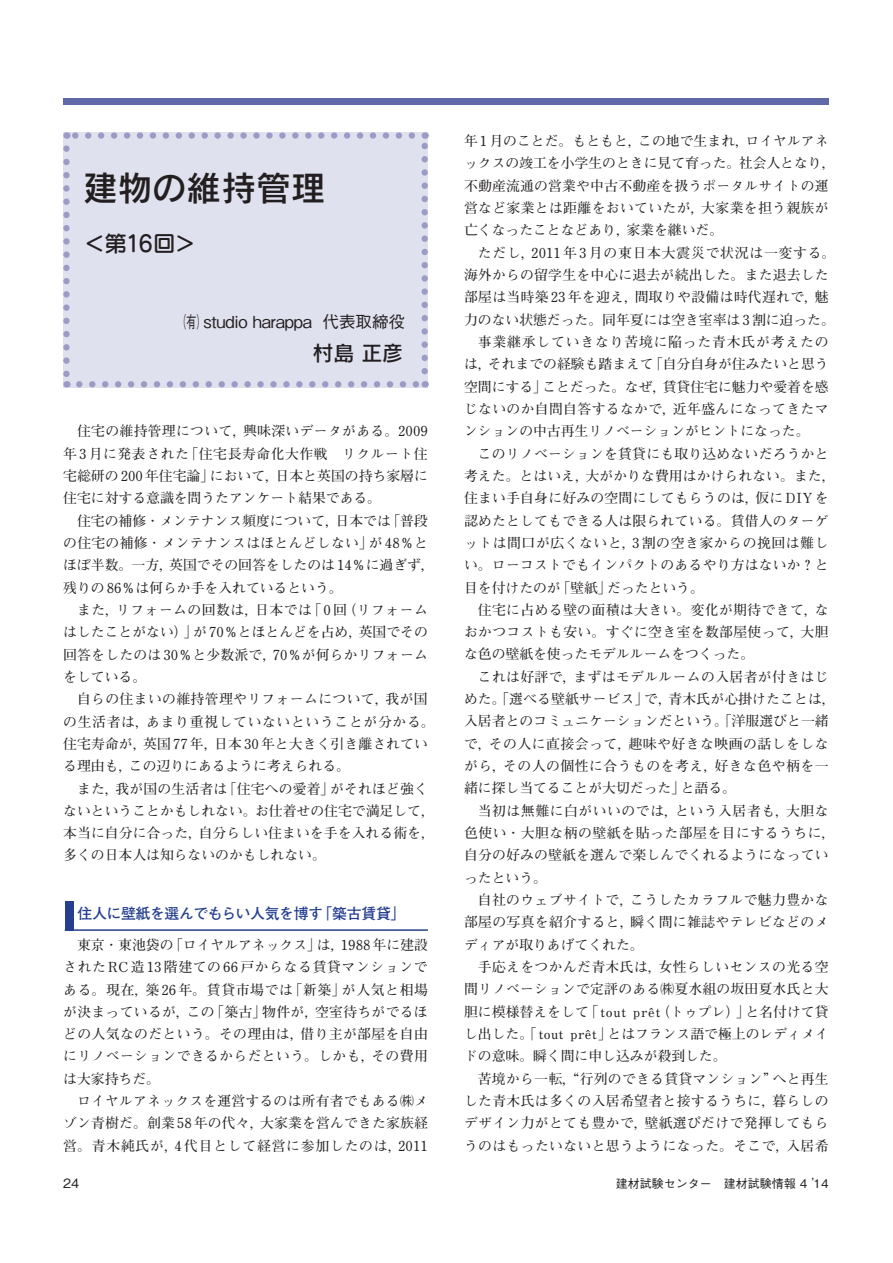
<style>
.page{position:relative;width:893px;height:1263px;background:#fff}
.page>*{position:absolute;margin:0;border:0;box-sizing:border-box;transform-origin:0 0}
.t1{font:34.5px "Rodin Pro DB";letter-spacing:.005em;color:#231f20}
.t2{font:22.5px "Seurat Pro DB";color:#231f20}
.t3{font:21px "Rodin Pro DB";color:#231f20}
.t4{font:500 16.5px "Gothic BBB Pro";letter-spacing:-.01em;color:#231f20;scale:.5 1}
.t5{font:700 14.85px "Futo Go B101 Pro";letter-spacing:-.03em;color:#253f8e}
.t6{font:700 13.8px/22.4px "Futo Min A101 Pro";letter-spacing:.015em;color:#231f20;text-align:justify}
.t7{font:700 13.8px "Futo Min A101 Pro";letter-spacing:.04em;color:#231f20}
.t8{font:700 13.8px "Futo Min A101 Pro";letter-spacing:.055em;color:#231f20}
.t9{font:700 13.8px "Futo Min A101 Pro";letter-spacing:.06em;color:#231f20}
.t10{font:500 12.75px "Gothic BBB Pro";color:#231f20}
.t11{font:500 12px "Gothic BBB Pro";color:#231f20}
</style>
<div class="page">
<div style="left:63px;top:98px;width:766px;height:7px;background:#6168a7"></div>
<hr style="left:65px;top:929px;width:363px;height:2px;background:#253f8e">
<div style="left:65px;top:901px;width:8px;height:30px;background:#253f8e"></div>
<div style="left:63px;top:132px;width:365px;height:255px;background:#e0e1ee"></div>
<svg style="left:79px;top:381px;width:339px;height:6px"></svg>
<svg style="left:73px;top:132px;width:339px;height:7px"></svg>
<svg style="left:63px;top:149px;width:7px;height:238px"></svg>
<svg style="left:421px;top:132px;width:7px;height:239px"></svg>
<h1 class="t1" style="left:83px;top:165px;width:244px">建物の維持管理</h1>
<h2 class="t2" style="left:84px;top:228px;width:114px">＜第16回＞</h2>
<p class="t4" style="left:178px;top:308px;width:455px">（有）studio harappa 代表取締役</p>
<h3 class="t3" style="left:313px;top:339px;width:92px">村島 正彦</h3>
<p class="t6" style="left:63px;top:418px;width:366px;text-indent:14px">住宅の維持管理について，興味深いデータがある。2009年3月に発表された「住宅長寿命化大作戦　リクルート住宅総研の200年住宅論」において，日本と英国の持ち家層に住宅に対する意識を問うたアンケート結果である。</p>
<p class="t6" style="left:63px;top:508px;width:373px;text-align:left;text-indent:14px">住宅の補修・メンテナンス頻度について，日本では「普段の住宅の補修・メンテナンスはほとんどしない」が48％とほぼ半数。一方，英国でその回答をしたのは14％に過ぎず，残りの86％は何らか手を入れているという。</p>
<p class="t6" style="left:63px;top:597px;width:366px;text-indent:14px">また，リフォームの回数は，日本では「0回（リフォームはしたことがない）」が70％とほとんどを占め，英国でその回答をしたのは30％と少数派で，70％が何らかリフォームをしている。</p>
<p class="t6" style="left:63px;top:686px;width:373px;text-align:left;text-indent:14px">自らの住まいの維持管理やリフォームについて，我が国の生活者は，あまり重視していないということが分かる。住宅寿命が，英国77年，日本30年と大きく引き離されている理由も，この辺りにあるように考えられる。</p>
<p class="t6" style="left:63px;top:775px;width:373px;text-align:left;text-indent:14px">また，我が国の生活者は「住宅への愛着」がそれほど強くないということかもしれない。お仕着せの住宅で満足して，本当に自分に合った，自分らしい住まいを手を入れる術を，多くの日本人は知らないのかもしれない。</p>
<p class="t5" style="left:77px;top:901px;width:330px">住人に壁紙を選んでもらい人気を博す「築古賃貸」</p>
<p class="t6" style="left:63px;top:932px;width:366px;text-indent:14px">東京・東池袋の「ロイヤルアネックス」は，1988年に建設されたRC造13階建ての66戸からなる賃貸マンションである。現在，築26年。賃貸市場では「新築」が人気と相場が決まっているが，この「築古」物件が，空室待ちがでるほどの人気なのだという。その理由は，借り主が部屋を自由にリノベーションできるからだという。しかも，その費用は大家持ちだ。</p>
<p class="t6" style="left:63px;top:1088px;width:366px;text-indent:14px">ロイヤルアネックスを運営するのは所有者でもある㈱メゾン青樹だ。創業58年の代々，大家業を営んできた家族経営。青木純氏が，4代目として経営に参加したのは，2011</p>
<p class="t6" style="left:464px;top:128px;width:373px;text-align:left">年1月のことだ。もともと，この地で生まれ，ロイヤルアネックスの竣工を小学生のときに見て育った。社会人となり，不動産流通の営業や中古不動産を扱うポータルサイトの運営など家業とは距離をおいていたが，大家業を担う親族が亡くなったことなどあり，家業を継いだ。</p>
<p class="t8" style="left:478px;top:242px;width:359px">ただし，2011年3月の東日本大震災で状況は一変する。</p>
<p class="t6" style="left:464px;top:262px;width:366px">海外からの留学生を中心に退去が続出した。また退去した</p>
<p class="t6" style="left:464px;top:284px;width:366px">部屋は当時築23年を迎え，間取りや設備は時代遅れで，魅</p>
<p class="t6" style="left:464px;top:307px;width:372px">力のない状態だった。同年夏には空き室率は3割に迫った。</p>
<p class="t9" style="left:478px;top:331px;width:352px">事業継承していきなり苦境に陥った青木氏が考えたの</p>
<p class="t6" style="left:464px;top:351px;width:366px">は，それまでの経験も踏まえて「自分自身が住みたいと思う</p>
<p class="t6" style="left:464px;top:374px;width:366px">空間にする」ことだった。なぜ，賃貸住宅に魅力や愛着を感</p>
<p class="t6" style="left:464px;top:396px;width:366px">じないのか自問自答するなかで，近年盛んになってきたマ</p>
<p class="t6" style="left:464px;top:418px;width:347px">ンションの中古再生リノベーションがヒントになった。</p>
<p class="t6" style="left:478px;top:441px;width:352px">このリノベーションを賃貸にも取り込めないだろうかと</p>
<p class="t6" style="left:464px;top:463px;width:373px">考えた。とはいえ，大がかりな費用はかけられない。また，</p>
<p class="t6" style="left:464px;top:485px;width:366px">住まい手自身に好みの空間にしてもらうのは，仮にDIYを</p>
<p class="t6" style="left:464px;top:507px;width:366px">認めたとしてもできる人は限られている。賃借人のターゲ</p>
<p class="t7" style="left:464px;top:532px;width:366px">ットは間口が広くないと，3割の空き家からの挽回は難し</p>
<p class="t6" style="left:464px;top:552px;width:366px">い。ローコストでもインパクトのあるやり方はないか？と</p>
<p class="t6" style="left:464px;top:574px;width:241px">目を付けたのが「壁紙」だったという。</p>
<p class="t6" style="left:478px;top:597px;width:352px">住宅に占める壁の面積は大きい。変化が期待できて，な</p>
<p class="t6" style="left:464px;top:619px;width:366px">おかつコストも安い。すぐに空き室を数部屋使って，大胆</p>
<p class="t6" style="left:464px;top:641px;width:292px">な色の壁紙を使ったモデルルームをつくった。</p>
<p class="t6" style="left:478px;top:664px;width:352px">これは好評で，まずはモデルルームの入居者が付きはじ</p>
<p class="t6" style="left:464px;top:686px;width:373px">めた。「選べる壁紙サービス」で，青木氏が心掛けたことは，</p>
<p class="t6" style="left:464px;top:708px;width:366px">入居者とのコミュニケーションだという。「洋服選びと一緒</p>
<p class="t7" style="left:464px;top:733px;width:366px">で，その人に直接会って，趣味や好きな映画の話しをしな</p>
<p class="t7" style="left:464px;top:755px;width:366px">がら，その人の個性に合うものを考え，好きな色や柄を一</p>
<p class="t6" style="left:464px;top:775px;width:273px">緒に探し当てることが大切だった」と語る。</p>
<p class="t7" style="left:478px;top:800px;width:352px">当初は無難に白がいいのでは，という入居者も，大胆な</p>
<p class="t7" style="left:464px;top:822px;width:373px">色使い・大胆な柄の壁紙を貼った部屋を目にするうちに，</p>
<p class="t6" style="left:464px;top:842px;width:366px">自分の好みの壁紙を選んで楽しんでくれるようになってい</p>
<p class="t6" style="left:464px;top:865px;width:84px">ったという。</p>
<p class="t6" style="left:478px;top:887px;width:352px">自社のウェブサイトで，こうしたカラフルで魅力豊かな</p>
<p class="t6" style="left:464px;top:909px;width:366px">部屋の写真を紹介すると，瞬く間に雑誌やテレビなどのメ</p>
<p class="t6" style="left:464px;top:932px;width:181px">ディアが取りあげてくれた。</p>
<p class="t6" style="left:478px;top:954px;width:352px">手応えをつかんだ青木氏は，女性らしいセンスの光る空</p>
<p class="t6" style="left:464px;top:976px;width:366px">間リノベーションで定評のある㈱夏水組の坂田夏水氏と大</p>
<p class="t6" style="left:464px;top:998px;width:366px">胆に模様替えをして「tout prêt（トゥプレ）」と名付けて貸</p>
<p class="t6" style="left:464px;top:1021px;width:366px">し出した。「tout prêt」とはフランス語で極上のレディメイ</p>
<p class="t6" style="left:464px;top:1043px;width:264px">ドの意味。瞬く間に申し込みが殺到した。</p>
<p class="t6" style="left:478px;top:1065px;width:352px">苦境から一転，“行列のできる賃貸マンション”へと再生</p>
<p class="t6" style="left:464px;top:1088px;width:366px">した青木氏は多くの入居希望者と接するうちに，暮らしの</p>
<p class="t6" style="left:464px;top:1110px;width:366px">デザイン力がとても豊かで，壁紙選びだけで発揮してもら</p>
<p class="t6" style="left:464px;top:1132px;width:366px">うのはもったいないと思うようになった。そこで，入居希</p>
<p class="t10" style="left:63px;top:1172px;width:18px">24</p>
<p class="t11" style="left:616px;top:1173px;width:214px">建材試験センター　建材試験情報 4 ’14</p>
</div>
